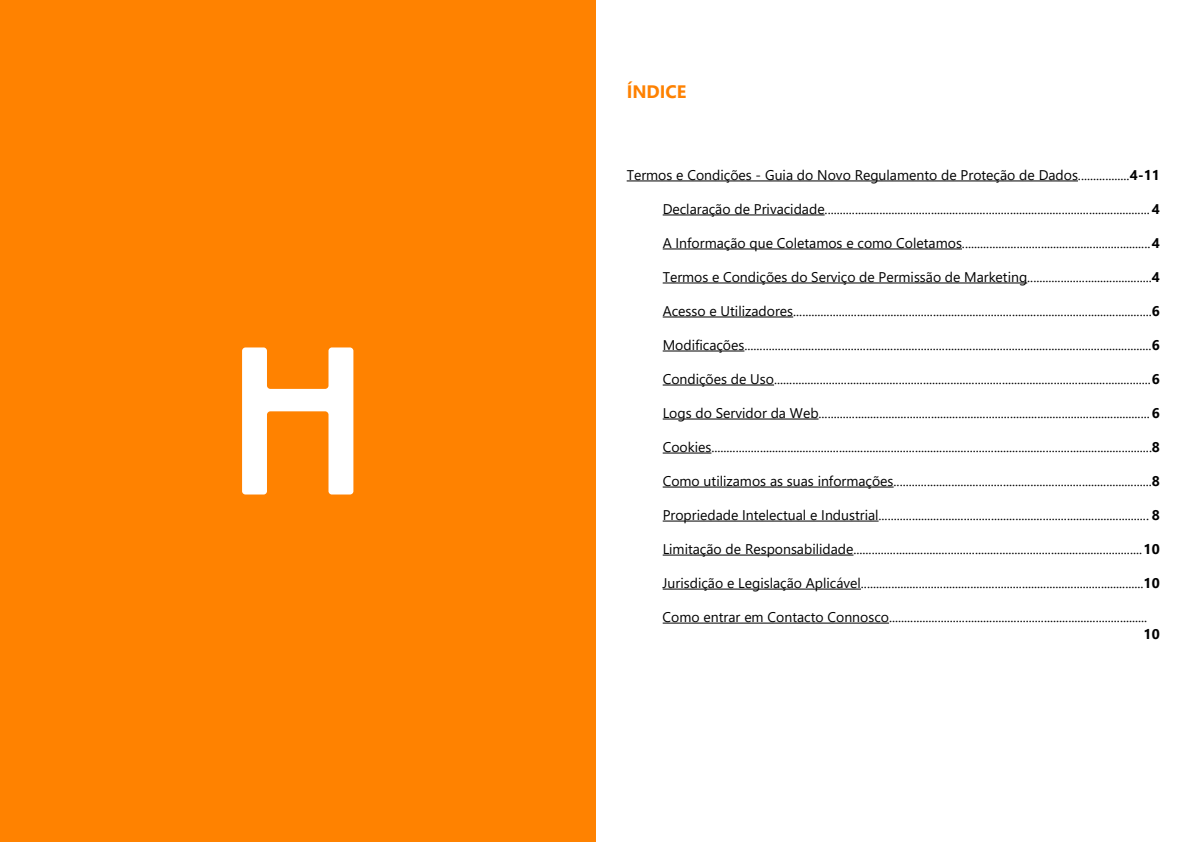
<style>
.page{position:relative;width:1191px;height:842px;background:#fff}
.page>*{position:absolute;margin:0;border:0;box-sizing:border-box;transform-origin:0 0}
.t1{font:700 18px "Segoe UI";color:#fe8101}
.t2{font:14px "Segoe UI";color:#000}
.t3{font:700 14px "Segoe UI";color:#000}
.s1{font-weight:700}
</style>
<div class="page">
<div style="left:0;top:0;width:595px;height:842px;background:#ff8200"></div>
<svg style="left:242px;top:347px;width:111px;height:147px"></svg>
<hr style="left:626px;top:181px;width:452px;height:1px;background:#000">
<hr style="left:662px;top:215px;width:162px;height:1px;background:#000">
<hr style="left:662px;top:249px;width:300px;height:1px;background:#000">
<hr style="left:662px;top:283px;width:365px;height:1px;background:#000">
<hr style="left:662px;top:317px;width:131px;height:1px;background:#000">
<hr style="left:662px;top:351px;width:82px;height:1px;background:#000">
<hr style="left:662px;top:385px;width:112px;height:1px;background:#000">
<hr style="left:662px;top:419px;width:156px;height:1px;background:#000">
<hr style="left:662px;top:453px;width:49px;height:1px;background:#000">
<hr style="left:662px;top:487px;width:231px;height:1px;background:#000">
<hr style="left:662px;top:521px;width:216px;height:1px;background:#000">
<hr style="left:662px;top:555px;width:191px;height:1px;background:#000">
<hr style="left:662px;top:589px;width:199px;height:1px;background:#000">
<hr style="left:662px;top:623px;width:227px;height:1px;background:#000">
<p class="t1" style="left:626px;top:77px;width:61px">ÍNDICE</p>
<p class="t2" style="left:626px;top:163px;width:534px">Termos e Condições - Guia do Novo Regulamento de Proteção de Dados.................<span class="s1">4-11</span></p>
<p class="t2" style="left:662px;top:197px;width:498px">Declaração de Privacidade...........................................................................................................<span class="s1">4</span></p>
<p class="t2" style="left:662px;top:231px;width:498px">A Informação que Coletamos e como Coletamos..............................................................<span class="s1">4</span></p>
<p class="t2" style="left:662px;top:265px;width:498px">Termos e Condições do Serviço de Permissão de Marketing.........................................<span class="s1">4</span></p>
<p class="t2" style="left:662px;top:300px;width:498px">Acesso e Utilizadores......................................................................................................................<span class="s1">6</span></p>
<p class="t2" style="left:662px;top:334px;width:498px">Modificações......................................................................................................................................<span class="s1">6</span></p>
<p class="t2" style="left:662px;top:368px;width:498px">Condições de Uso............................................................................................................................<span class="s1">6</span></p>
<p class="t2" style="left:662px;top:402px;width:498px">Logs do Servidor da Web.............................................................................................................<span class="s1">6</span></p>
<p class="t2" style="left:662px;top:436px;width:498px">Cookies.................................................................................................................................................<span class="s1">8</span></p>
<p class="t2" style="left:662px;top:470px;width:498px">Como utilizamos as suas informações.....................................................................................<span class="s1">8</span></p>
<p class="t2" style="left:662px;top:504px;width:498px">Propriedade Intelectual e Industrial......................................................................................... <span class="s1">8</span></p>
<p class="t2" style="left:662px;top:538px;width:498px">Limitação de Responsabilidade...............................................................................................<span class="s1">10</span></p>
<p class="t2" style="left:662px;top:572px;width:498px">Jurisdição e Legislação Aplicável.............................................................................................<span class="s1">10</span></p>
<p class="t2" style="left:662px;top:606px;width:486px">Como entrar em Contacto Connosco.....................................................................................</p>
<p class="t3" style="left:1143px;top:623px;width:18px">10</p>
</div>
